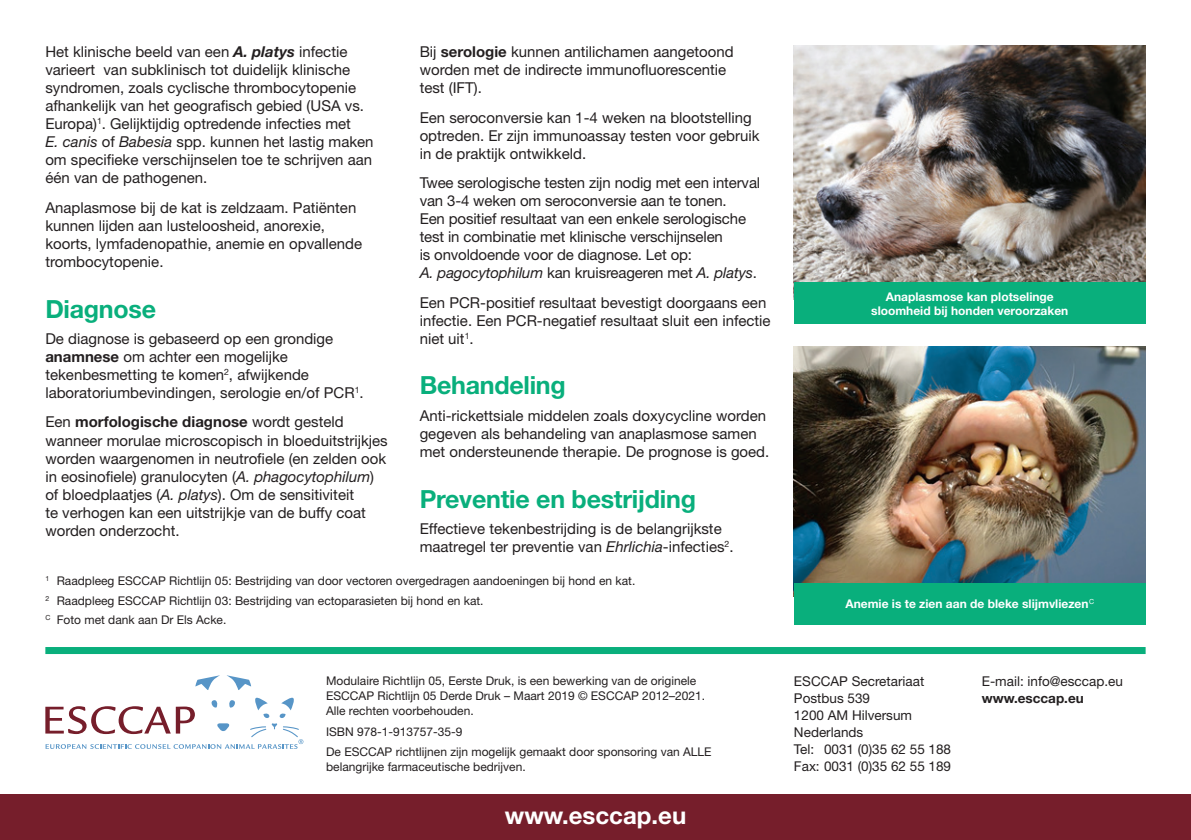
<style>
.page{position:relative;width:1191px;height:840px;background:#fff}
.page>*{position:absolute;margin:0;border:0;box-sizing:border-box;transform-origin:0 0}
.t1{font:700 25px "Helvetica Neue";letter-spacing:-.01em;color:#09af7c}
.t2{font:700 24px "Helvetica Neue";color:#fff}
.t3{font:15px/18px "Helvetica Neue";color:#231f20}
.t4{font:13.6px/17px "Helvetica Neue";color:#231f20}
.t5{font:700 13.6px "Helvetica Neue";color:#231f20}
.t6{font:12px/19.6px "Helvetica Neue";color:#231f20}
.t7{font:700 12px/14px "Helvetica Neue";color:#fff;text-align:center}
.s1{font-weight:700;font-style:italic}
.s2{font-style:italic}
.s3{font-weight:700}
</style>
<div class="page">
<img style="left:794px;top:45px;width:351px;height:237px">
<div style="left:794px;top:282px;width:351px;height:41px;background:#09af7c"></div>
<img style="left:794px;top:346px;width:351px;height:237px">
<div style="left:794px;top:583px;width:351px;height:41px;background:#09af7c"></div>
<div style="left:0;top:794px;width:1191px;height:45px;background:#761e2b"></div>
<div style="left:45px;top:646px;width:1100px;height:7px;background:#09af7c"></div>
<svg style="left:227px;top:675px;width:24px;height:14px"></svg>
<svg style="left:195px;top:675px;width:25px;height:14px"></svg>
<svg style="left:45px;top:697px;width:258px;height:51px"></svg>
<p class="t3" style="left:45px;top:43px;width:330px">Het klinische beeld van een <span class="s1">A. platys</span> infectie varieert van subklinisch tot duidelijk klinische syndromen, zoals cyclische thrombocytopenie afhankelijk van het geografisch gebied (USA vs.<br>Europa)<sup>1</sup>. Gelijktijdig optredende infecties met<br><span class="s2">E. canis</span> of <span class="s2">Babesia</span> spp. kunnen het lastig maken om specifieke verschijnselen toe te schrijven aan één van de pathogenen.</p>
<p class="t3" style="left:45px;top:198px;width:318px">Anaplasmose bij de kat is zeldzaam. Patiënten kunnen lijden aan lusteloosheid, anorexie, koorts, lymfadenopathie, anemie en opvallende trombocytopenie.</p>
<h1 class="t1" style="left:45px;top:293px;width:112px">Diagnose</h1>
<p class="t3" style="left:45px;top:329px;width:320px">De diagnose is gebaseerd op een grondige <span class="s3">anamnese</span> om achter een mogelijke tekenbesmetting te komen<sup>2</sup>, afwijkende laboratoriumbevindingen, serologie en/of PCR<sup>1</sup>.</p>
<p class="t3" style="left:45px;top:412px;width:344px">Een <span class="s3">morfologische diagnose</span> wordt gesteld wanneer morulae microscopisch in bloeduitstrijkjes worden waargenomen in neutrofiele (en zelden ook in eosinofiele) granulocyten (<span class="s2">A. phagocytophilum</span>) of bloedplaatjes (<span class="s2">A. platys</span>). Om de sensitiviteit<br>te verhogen kan een uitstrijkje van de buffy coat worden onderzocht.</p>
<p class="t3" style="left:420px;top:43px;width:315px">Bij <span class="s3">serologie</span> kunnen antilichamen aangetoond worden met de indirecte immunofluorescentie test (IFT).</p>
<p class="t3" style="left:420px;top:108px;width:341px">Een seroconversie kan 1-4 weken na blootstelling optreden. Er zijn immunoassay testen voor gebruik in de praktijk ontwikkeld.</p>
<p class="t3" style="left:420px;top:173px;width:342px">Twee serologische testen zijn nodig met een interval van 3-4 weken om seroconversie aan te tonen.<br>Een positief resultaat van een enkele serologische test in combinatie met klinische verschijnselen<br>is onvoldoende voor de diagnose. Let op:<br><span class="s2">A. pagocytophilum</span> kan kruisreageren met <span class="s2">A. platys</span>.</p>
<p class="t3" style="left:420px;top:293px;width:352px">Een PCR-positief resultaat bevestigt doorgaans een infectie. Een PCR-negatief resultaat sluit een infectie niet uit<sup>1</sup>.</p>
<h1 class="t1" style="left:420px;top:369px;width:148px">Behandeling</h1>
<p class="t3" style="left:420px;top:406px;width:351px">Anti-rickettsiale middelen zoals doxycycline worden gegeven als behandeling van anaplasmose samen met ondersteunende therapie. De prognose is goed.</p>
<h1 class="t1" style="left:420px;top:483px;width:278px">Preventie en bestrijding</h1>
<p class="t3" style="left:420px;top:519px;width:315px">Effectieve tekenbestrijding is de belangrijkste maatregel ter preventie van <span class="s2">Ehrlichia</span>-infecties<sup>2</sup>.</p>
<p class="t6" style="left:45px;top:570px;width:591px"><sup>1</sup> Raadpleeg ESCCAP Richtlijn 05: Bestrijding van door vectoren overgedragen aandoeningen bij hond en kat.<br><sup>2</sup> Raadpleeg ESCCAP Richtlijn 03: Bestrijding van ectoparasieten bij hond en kat.<br><sup>C</sup> Foto met dank aan Dr Els Acke.</p>
<p class="t6" style="left:326px;top:672px;width:380px;line-height:15px">Modulaire Richtlijn 05, Eerste Druk, is een bewerking van de originele<br>ESCCAP Richtlijn 05 Derde Druk – Maart 2019 © ESCCAP 2012–2021.<br>Alle rechten voorbehouden.</p>
<p class="t6" style="left:326px;top:720px;width:387px;line-height:20.6px">ISBN 978-1-913757-35-9<br>De ESCCAP richtlijnen zijn mogelijk gemaakt door sponsoring van ALLE</p>
<p class="t6" style="left:326px;top:756px;width:201px">belangrijke farmaceutische bedrijven.</p>
<h2 class="t2" style="left:505px;top:799px;width:183px">www.esccap.eu</h2>
<p class="t7" style="left:871px;top:289px;width:199px">Anaplasmose kan plotselinge sloomheid bij honden veroorzaken</p>
<p class="t7" style="left:845px;top:596px;width:250px">Anemie is te zien aan de bleke slijmvliezen<sup>C</sup></p>
<p class="t4" style="left:794px;top:672px;width:159px">ESCCAP Secretariaat<br>Postbus 539<br>1200 AM Hilversum<br>Nederlands<br>Tel: 0031 (0)35 62 55 188<br>Fax: 0031 (0)35 62 55 189</p>
<p class="t4" style="left:981px;top:672px;width:143px">E-mail: info@esccap.eu</p>
<p class="t5" style="left:981px;top:689px;width:103px">www.esccap.eu</p>
</div>
